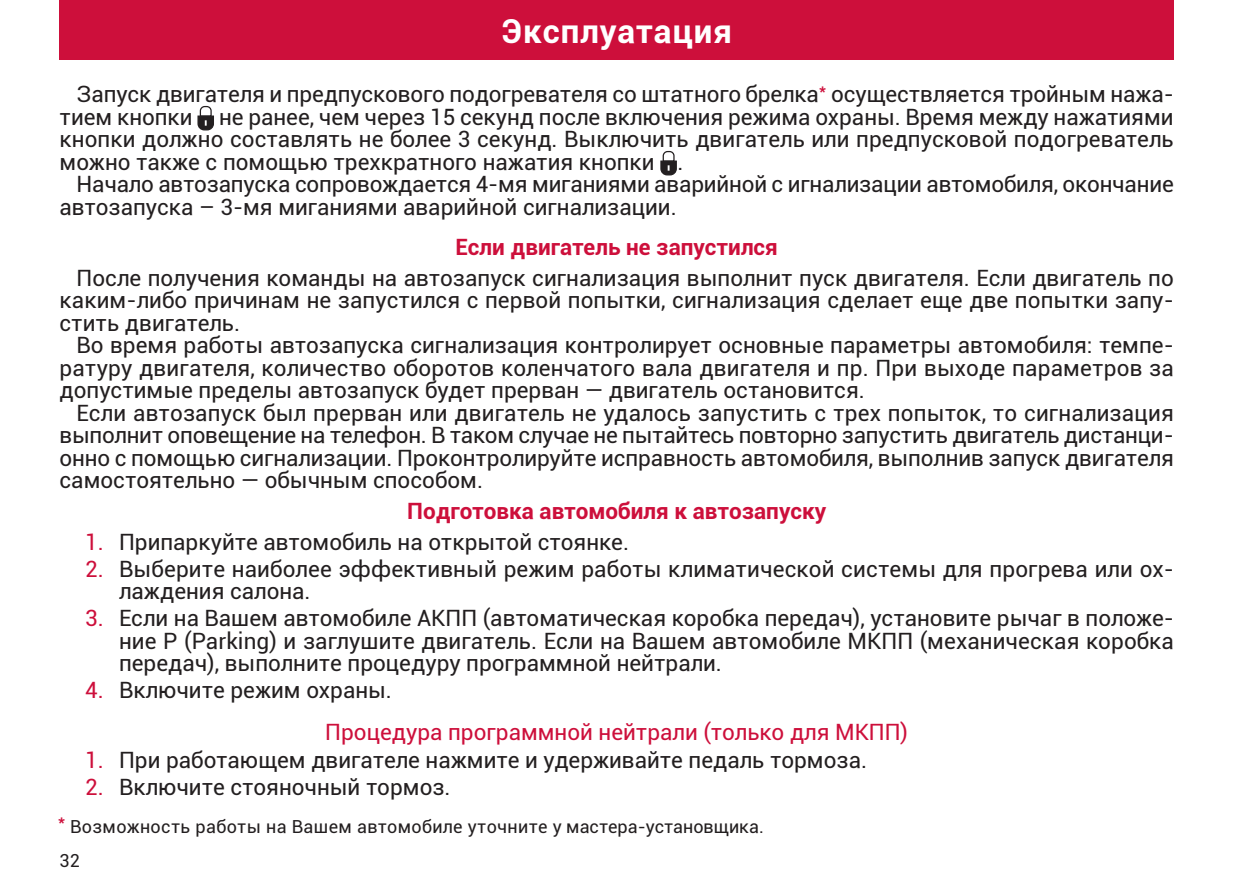
<style>
.page{position:relative;width:1259px;height:893px;background:#fff}
.page>*{position:absolute;margin:0;border:0;box-sizing:border-box;transform-origin:0 0}
.Главы{font:700 33px "Roboto";letter-spacing:.03em;color:#fff}
.Основной_текст{font:22.5px/22.5px "Roboto";color:#231f20;text-align:justify}
.Заголовки{font:700 22.5px "Roboto";color:#cd0f3b}
.Текст_в_таблице_по_ц{font:22.5px "Roboto";color:#cd0f3b}
.Без_красной_строки{font:18px "Roboto";letter-spacing:.02em;color:#231f20}
.s1{color:#cd0f3b}
</style>
<div class="page">
<div style="left:60px;top:0;width:1114px;height:60px;background:#cd0f3b"></div>
<svg style="left:197px;top:105px;width:17px;height:26px"></svg>
<svg style="left:660px;top:150px;width:17px;height:26px"></svg>
<p class="Главы" style="left:501px;top:8px;width:232px">Эксплуатация</p>
<p class="Основной_текст" style="left:60px;top:82px;width:1116px;text-indent:17px">Запуск двигателя и предпускового подогревателя со штатного брелка<sup>*</sup> осуществляется тройным нажа&shy;тием кнопки не ранее, чем через 15 секунд после включения режима охраны. Время между нажатиями кнопки должно составлять не более 3 секунд. Выключить двигатель или предпусковой подогреватель можно также с помощью трехкратного нажатия кнопки .</p>
<p class="Основной_текст" style="left:60px;top:172px;width:1115px;text-indent:17px">Начало автозапуска сопровождается 4-мя миганиями аварийной с игнализации автомобиля, окончание автозапуска – 3-мя миганиями аварийной сигнализации.</p>
<p class="Заголовки" style="left:455px;top:231px;width:324px">Если двигатель не запустился</p>
<p class="Основной_текст" style="left:60px;top:265px;width:1116px;text-indent:17px">После получения команды на автозапуск сигнализация выполнит пуск двигателя. Если двигатель по каким-либо причинам не запустился с первой попытки, сигнализация сделает еще две попытки запу&shy;стить двигатель.</p>
<p class="Основной_текст" style="left:60px;top:333px;width:1116px;text-indent:17px">Во время работы автозапуска сигнализация контролирует основные параметры автомобиля: темпе&shy;ратуру двигателя, количество оборотов коленчатого вала двигателя и пр. При выходе параметров за допустимые пределы автозапуск будет прерван — двигатель остановится.</p>
<p class="Основной_текст" style="left:60px;top:400px;width:1116px;text-indent:17px">Если автозапуск был прерван или двигатель не удалось запустить с трех попыток, то сигнализация выполнит оповещение на телефон. В таком случае не пытайтесь повторно запустить двигатель дистанци&shy;онно с помощью сигнализации. Проконтролируйте исправность автомобиля, выполнив запуск двигателя самостоятельно — обычным способом.</p>
<p class="Заголовки" style="left:407px;top:495px;width:421px">Подготовка автомобиля к автозапуску</p>
<p class="Основной_текст" style="left:85px;top:530px;width:545px"><span class="s1">1.</span> Припаркуйте автомобиль на открытой стоянке.</p>
<p class="Основной_текст" style="left:119px;top:557px;width:1056px;text-indent:-34px"><span class="s1">2.</span> Выберите наиболее эффективный режим работы климатической системы для прогрева или ох&shy;лаждения салона.</p>
<p class="Основной_текст" style="left:119px;top:606px;width:1056px;text-indent:-34px"><span class="s1">3.</span> Если на Вашем автомобиле АКПП (автоматическая коробка передач), установите рычаг в положе&shy;ние Р (Parking) и заглушите двигатель. Если на Вашем автомобиле МКПП (механическая коробка передач), выполните процедуру программной нейтрали.</p>
<p class="Основной_текст" style="left:85px;top:678px;width:308px"><span class="s1">4.</span> Включите режим охраны.</p>
<p class="Текст_в_таблице_по_ц" style="left:325px;top:716px;width:584px">Процедура программной нейтрали (только для МКПП)</p>
<p class="Основной_текст" style="left:85px;top:748px;width:783px"><span class="s1">1.</span> При работающем двигателе нажмите и удерживайте педаль тормоза.</p>
<p class="Основной_текст" style="left:85px;top:775px;width:367px"><span class="s1">2.</span> Включите стояночный тормоз.</p>
<p class="Без_красной_строки" style="left:58px;top:814px;width:707px"><sup>*</sup> Возможность работы на Вашем автомобиле уточните у мастера-установщика.</p>
<p class="Без_красной_строки" style="left:60px;top:848px;width:22px">32</p>
</div>
